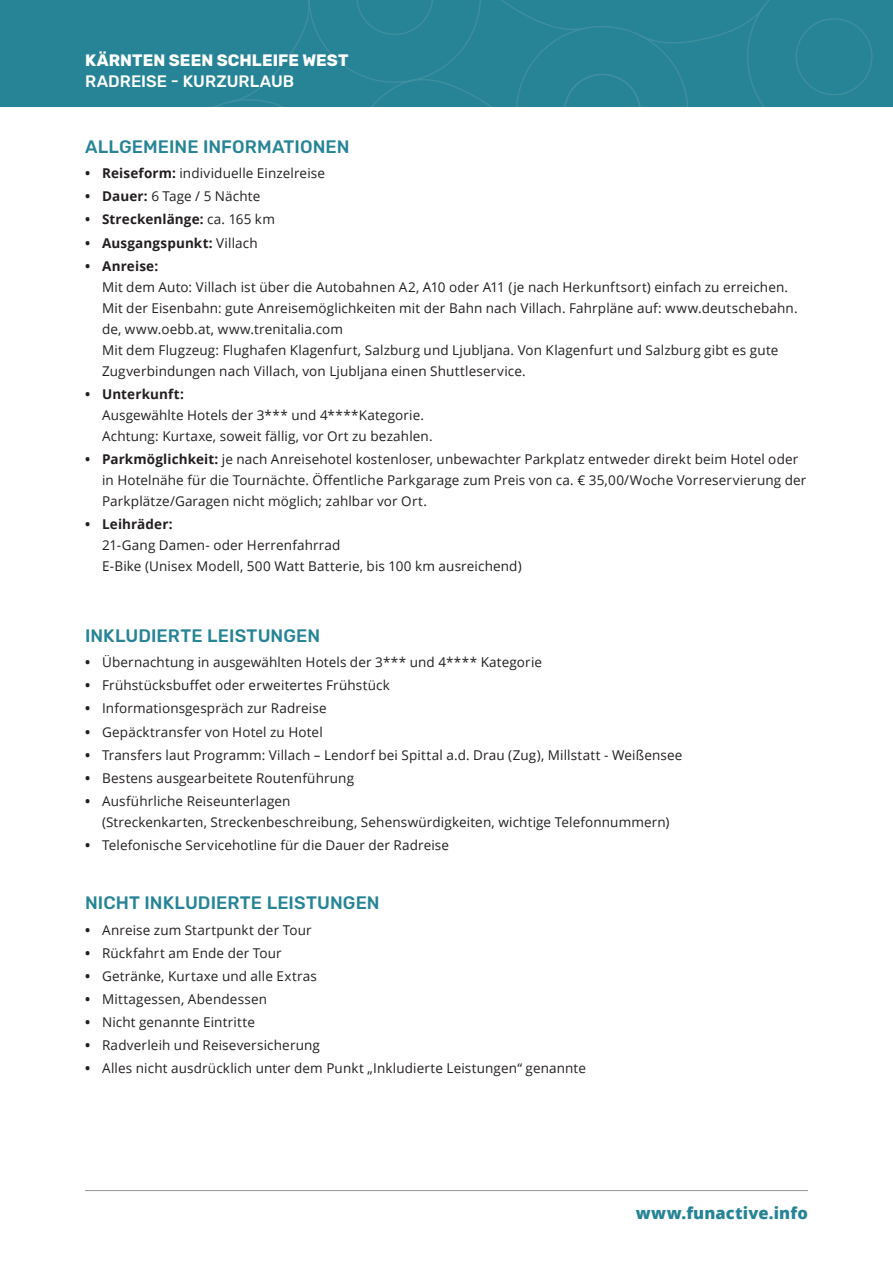
<style>
.page{position:relative;width:893px;height:1263px;background:#fff}
.page>*{position:absolute;margin:0;border:0;box-sizing:border-box;transform-origin:0 0}
.Teaser_Rubik_medium{font:500 18px "Rubik";letter-spacing:.005em;color:#268496}
.t1{font:700 16.5px "Rubik";letter-spacing:.005em;color:#fff}
.t2{font:500 16.5px "Rubik";color:#fff}
.t3{font:800 16.5px "Open Sans";letter-spacing:.01em;color:#268496}
.t4{font:13.5px/21px "Open Sans";letter-spacing:.01em;color:#231f20}
.t5{font:700 13.5px "Open Sans";letter-spacing:.01em;color:#231f20}
.s1{font-weight:700}
.s2{font-weight:400}
</style>
<div class="page">
<div style="left:0;top:0;width:893px;height:106px;background:#268496"></div>
<svg style="left:216px;top:0;width:657px;height:106px"></svg>
<hr style="left:85px;top:1190px;width:723px;height:1px;background:#939598">
<p class="t1" style="left:85px;top:51px;width:265px">KÄRNTEN SEEN SCHLEIFE WEST</p>
<p class="t2" style="left:85px;top:72px;width:211px">RADREISE - KURZURLAUB</p>
<p class="Teaser_Rubik_medium" style="left:85px;top:136px;width:266px">ALLGEMEINE INFORMATIONEN</p>
<p class="t4" style="left:85px;top:162px;width:241px"><span class="s1">• Reiseform:</span> individuelle Einzelreise</p>
<p class="t4" style="left:85px;top:186px;width:177px"><span class="s1">• Dauer:</span> 6 Tage / 5 Nächte</p>
<p class="t5" style="left:85px;top:210px;width:191px">• Streckenlänge: <span class="s2">ca. 165 km</span></p>
<p class="t5" style="left:85px;top:233px;width:174px">• Ausgangspunkt: <span class="s2">Villach</span></p>
<p class="t4" style="left:102px;top:255px;width:697px;text-indent:-17px"><span class="s1">• Anreise:<br></span>Mit dem Auto: Villach ist über die Autobahnen A2, A10 oder A11 (je nach Herkunftsort) einfach zu erreichen.<br>Mit der Eisenbahn: gute Anreisemöglichkeiten mit der Bahn nach Villach. Fahrpläne auf: www.deutschebahn. de, www.oebb.at, www.trenitalia.com<br>Mit dem Flugzeug: Flughafen Klagenfurt, Salzburg und Ljubljana. Von Klagenfurt und Salzburg gibt es gute Zugverbindungen nach Villach, von Ljubljana einen Shuttleservice.</p>
<p class="t4" style="left:102px;top:383px;width:332px;text-indent:-17px"><span class="s1">• Unterkunft:<br></span>Ausgewählte Hotels der 3*** und 4****Kategorie.<br>Achtung: Kurtaxe, soweit fällig, vor Ort zu bezahlen.</p>
<p class="t4" style="left:102px;top:448px;width:706px;text-indent:-17px"><span class="s1">• Parkmöglichkeit:</span> je nach Anreisehotel kostenloser, unbewachter Parkplatz entweder direkt beim Hotel oder in Hotelnähe für die Tournächte. Öffentliche Parkgarage zum Preis von ca. € 35,00/Woche Vorreservierung der<br>Parkplätze/Garagen nicht möglich; zahlbar vor Ort.</p>
<p class="t4" style="left:102px;top:513px;width:421px;text-indent:-17px"><span class="s1">• Leihräder:<br></span>21-Gang Damen- oder Herrenfahrrad<br>E-Bike (Unisex Modell, 500 Watt Batterie, bis 100 km ausreichend)</p>
<p class="Teaser_Rubik_medium" style="left:85px;top:625px;width:237px">INKLUDIERTE LEISTUNGEN</p>
<p class="t4" style="left:85px;top:651px;width:459px"><span class="s1">•</span> Übernachtung in ausgewählten Hotels der 3*** und 4**** Kategorie</p>
<p class="t4" style="left:85px;top:675px;width:306px"><span class="s1">•</span> Frühstücksbuffet oder erweitertes Frühstück</p>
<p class="t4" style="left:85px;top:698px;width:243px"><span class="s1">•</span> Informationsgespräch zur Radreise</p>
<p class="t4" style="left:85px;top:721px;width:239px"><span class="s1">•</span> Gepäcktransfer von Hotel zu Hotel</p>
<p class="t4" style="left:85px;top:744px;width:599px"><span class="s1">•</span> Transfers laut Programm: Villach – Lendorf bei Spittal a.d. Drau (Zug), Millstatt - Weißensee</p>
<p class="t4" style="left:85px;top:767px;width:271px"><span class="s1">•</span> Bestens ausgearbeitete Routenführung</p>
<p class="t4" style="left:102px;top:790px;width:569px;text-indent:-17px"><span class="s1">•</span> Ausführliche Reiseunterlagen<br>(Streckenkarten, Streckenbeschreibung, Sehenswürdigkeiten, wichtige Telefonnummern)</p>
<p class="t4" style="left:85px;top:834px;width:366px"><span class="s1">•</span> Telefonische Servicehotline für die Dauer der Radreise</p>
<p class="Teaser_Rubik_medium" style="left:85px;top:893px;width:296px">NICHT INKLUDIERTE LEISTUNGEN</p>
<p class="t4" style="left:85px;top:919px;width:228px"><span class="s1">•</span> Anreise zum Startpunkt der Tour</p>
<p class="t4" style="left:85px;top:942px;width:198px"><span class="s1">•</span> Rückfahrt am Ende der Tour</p>
<p class="t4" style="left:85px;top:965px;width:233px"><span class="s1">•</span> Getränke, Kurtaxe und alle Extras</p>
<p class="t4" style="left:85px;top:988px;width:184px"><span class="s1">•</span> Mittagessen, Abendessen</p>
<p class="t4" style="left:85px;top:1011px;width:171px"><span class="s1">•</span> Nicht genannte Eintritte</p>
<p class="t4" style="left:85px;top:1034px;width:236px"><span class="s1">•</span> Radverleih und Reiseversicherung</p>
<p class="t4" style="left:85px;top:1057px;width:502px"><span class="s1">•</span> Alles nicht ausdrücklich unter dem Punkt „Inkludierte Leistungen“ genannte</p>
<p class="t3" style="left:636px;top:1200px;width:174px">www.funactive.info</p>
</div>
